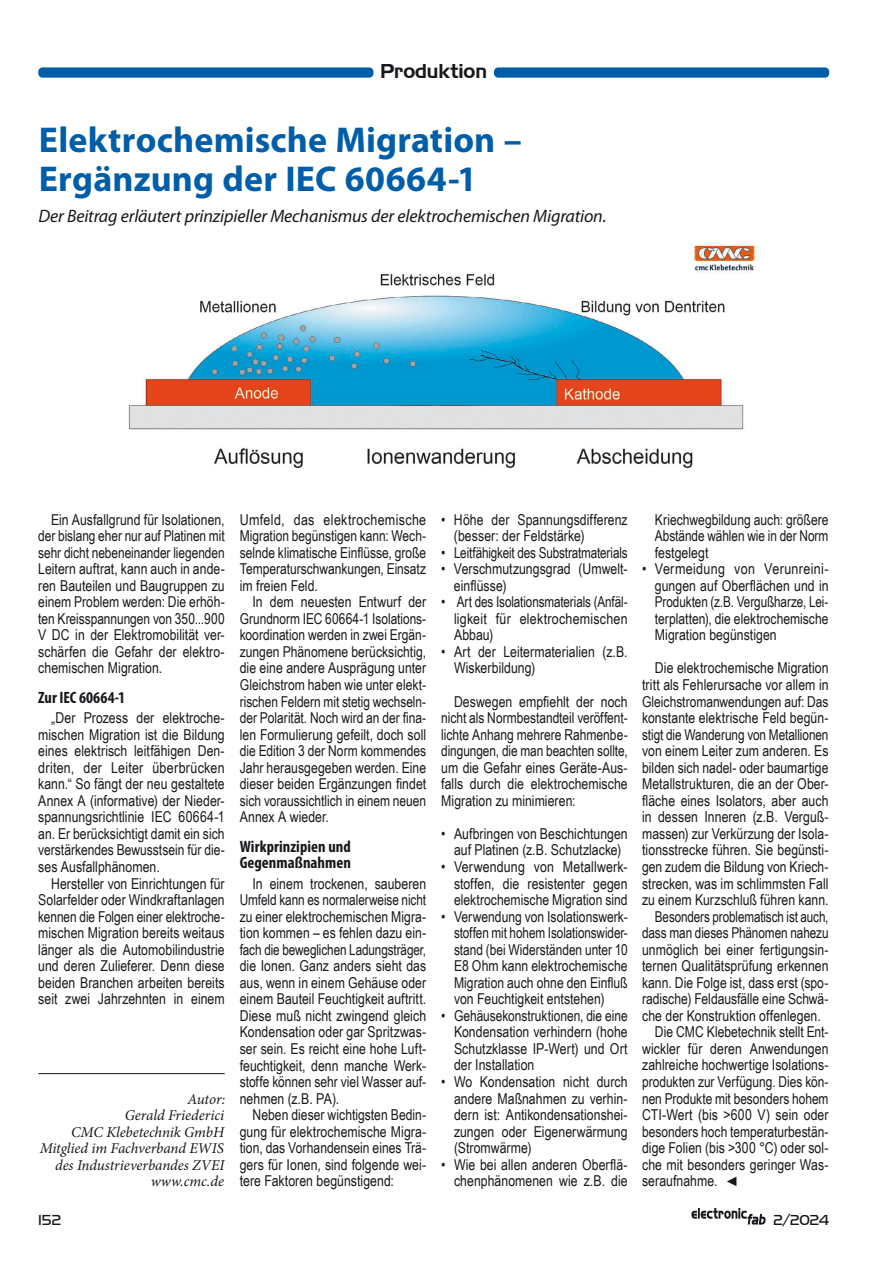
<style>
.page{position:relative;width:893px;height:1263px;background:#fff}
.page>*{position:absolute;margin:0;border:0;box-sizing:border-box;transform-origin:0 0}
.t1{font:700 36px/39.6px "Myriad Pro";letter-spacing:.005em;color:#005da8}
.t2{font:19.5px "Handel Gothic BT";letter-spacing:-.005em;color:#1a171c}
.t3{font:italic 18px "Myriad Pro";letter-spacing:-.01em;color:#1a171c}
.t4{font:700 condensed 16.5px/16.5px "Myriad Pro";letter-spacing:.005em;color:#1a171c}
.t5{font:15px/16.5px "Arial Narrow";color:#1a171c;text-align:justify}
.t6{font:italic 15px/16.5px "Minion Pro";letter-spacing:-.005em;color:#1a171c;text-align:right}
.t7{font:15px "Arial Narrow";color:#1a171c;scale:.96 1}
.t8{font:15px "Arial Narrow";color:#1a171c;scale:.95 1}
.t9{font:15px "Handel Got D Ligh";color:#1a171c}
.s1{font-family:"Arial";font-style:italic;font-size:13.5px}
</style>
<div class="page">
<svg style="left:691px;top:1208px;width:75px;height:17px"></svg>
<div style="left:38px;top:67px;width:335px;height:11px;background:#005da8;border-radius:4px"></div>
<div style="left:494px;top:67px;width:335px;height:11px;background:#005da8;border-radius:4px"></div>
<hr style="left:38px;top:1073px;width:187px;height:1px;background:#1a171c">
<img style="left:128px;top:244px;width:629px;height:225px">
<h2 class="t2" style="left:380px;top:59px;width:108px">Produktion</h2>
<h1 class="t1" style="left:39px;top:118px;width:484px">Elektrochemische Migration –<br>Ergänzung der IEC 60664-1</h1>
<p class="t3" style="left:38px;top:205px;width:570px">Der Beitrag erläutert prinzipieller Mechanismus der elektrochemischen Migration.</p>
<p class="t5" style="left:38px;top:510px;width:188px;text-indent:13px">Ein Ausfallgrund für Isolationen, der bislang eher nur auf Platinen mit sehr dicht nebeneinander liegenden Leitern auftrat, kann auch in ande&shy;ren Bauteilen und Baugruppen zu einem Problem werden: Die erhöh&shy;ten Kreisspannungen von 350...900<br>V DC in der Elektromobilität ver&shy;schärfen die Gefahr der elektro&shy;chemischen Migration.</p>
<p class="t4" style="left:38px;top:689px;width:88px">Zur IEC 60664-1</p>
<p class="t5" style="left:38px;top:709px;width:188px;text-indent:13px">„Der Prozess der elektroche&shy;mischen Migration ist die Bildung eines elektrisch leitfähigen Den&shy;driten, der Leiter überbrücken kann.“ So fängt der neu gestaltete Annex A (informative) der Nieder&shy;spannungsrichtlinie IEC 60664-1 an. Er berücksichtigt damit ein sich verstärkendes Bewusstsein für die&shy;ses Ausfallphänomen.</p>
<p class="t5" style="left:38px;top:874px;width:188px;text-indent:13px">Hersteller von Einrichtungen für Solarfelder oder Windkraftanlagen kennen die Folgen einer elektroche&shy;mischen Migration bereits weitaus länger als die Automobilindustrie und deren Zulieferer. Denn diese beiden Branchen arbeiten bereits seit zwei Jahrzehnten in einem</p>
<p class="t6" style="left:40px;top:1091px;width:187px">Autor:<br>Gerald Friederici<br>CMC Klebetechnik GmbH<br>Mitglied im Fachverband EWIS des Industrieverbandes ZVEI www.cmc.de</p>
<p class="t5" style="left:240px;top:510px;width:188px">Umfeld, das elektrochemische Migration begünstigen kann: Wech&shy;selnde klimatische Einflüsse, große Temperaturschwankungen, Einsatz im freien Feld.</p>
<p class="t5" style="left:240px;top:593px;width:188px;text-indent:13px">In dem neuesten Entwurf der Grundnorm IEC 60664-1 Isolations&shy;koordination werden in zwei Ergän&shy;zungen Phänomene berücksichtig, die eine andere Ausprägung unter Gleichstrom haben wie unter elekt&shy;rischen Feldern mit stetig wechseln&shy;der Polarität. Noch wird an der fina&shy;len Formulierung gefeilt, doch soll die Edition 3 der Norm kommendes Jahr herausgegeben werden. Eine dieser beiden Ergänzungen findet sich voraussichtlich in einem neuen Annex A wieder.</p>
<p class="t4" style="left:240px;top:837px;width:113px">Wirkprinzipien und<br>Gegenmaßnahmen</p>
<p class="t5" style="left:240px;top:874px;width:188px;text-indent:13px">In einem trockenen, sauberen Umfeld kann es normalerweise nicht zu einer elektrochemischen Migra&shy;tion kommen – es fehlen dazu ein&shy;fach die beweglichen Ladungsträger, die Ionen. Ganz anders sieht das aus, wenn in einem Gehäuse oder einem Bauteil Feuchtigkeit auftritt.<br>Diese muß nicht zwingend gleich Kondensation oder gar Spritzwas&shy;ser sein. Es reicht eine hohe Luft&shy;feuchtigkeit, denn manche Werk&shy;stoffe können sehr viel Wasser auf&shy;nehmen (z.B. PA).</p>
<p class="t5" style="left:240px;top:1106px;width:188px;text-indent:13px">Neben dieser wichtigsten Bedin&shy;gung für elektrochemische Migra&shy;tion, das Vorhandensein eines Trä&shy;gers für Ionen, sind folgende wei&shy;tere Faktoren begünstigend:</p>
<p class="t5" style="left:454px;top:510px;width:175px;text-indent:-13px">• Höhe der Spannungsdifferenz (besser: der Feldstärke)</p>
<p class="t5" style="left:441px;top:544px;width:188px">• Leitfähigkeit des Substratmaterials</p>
<p class="t5" style="left:454px;top:560px;width:175px;text-indent:-13px">• Verschmutzungsgrad (Umwelt&shy;einflüsse)</p>
<p class="t5" style="left:454px;top:593px;width:175px;text-indent:-13px">• Art des Isolationsmaterials (Anfäl&shy;ligkeit für elektrochemischen Abbau)</p>
<p class="t5" style="left:454px;top:643px;width:175px;text-indent:-13px">• Art der Leitermaterialien (z.B.<br>Wiskerbildung)</p>
<p class="t5" style="left:441px;top:692px;width:188px;text-indent:13px">Deswegen empfiehlt der noch nicht als Normbestandteil veröffent&shy;lichte Anhang mehrere Rahmenbe&shy;dingungen, die man beachten sollte, um die Gefahr eines Geräte-Aus&shy;falls durch die elektrochemische Migration zu minimieren:</p>
<p class="t5" style="left:441px;top:825px;width:188px;text-align:center">• Aufbringen von Beschichtungen auf Platinen (z.B. Schutzlacke)</p>
<p class="t5" style="left:454px;top:858px;width:175px;text-indent:-13px">• Verwendung von Metallwerk&shy;stoffen, die resistenter gegen elektrochemische Migration sind</p>
<p class="t5" style="left:454px;top:907px;width:175px;text-indent:-13px">• Verwendung von Isolationswerk&shy;stoffen mit hohem Isolationswider&shy;stand (bei Widerständen unter 10<br>E8 Ohm kann elektrochemische Migration auch ohne den Einfluß von Feuchtigkeit entstehen)</p>
<p class="t5" style="left:454px;top:1007px;width:175px;text-indent:-13px">• Gehäusekonstruktionen, die eine Kondensation verhindern (hohe Schutzklasse IP-Wert) und Ort der Installation</p>
<p class="t5" style="left:454px;top:1073px;width:175px;text-indent:-13px">• Wo Kondensation nicht durch andere Maßnahmen zu verhin&shy;dern ist: Antikondensationshei&shy;zungen oder Eigenerwärmung (Stromwärme)</p>
<p class="t5" style="left:441px;top:1156px;width:188px;text-align:right">• Wie bei allen anderen Oberflä&shy;chenphänomenen wie z.B. die</p>
<p class="t5" style="left:655px;top:510px;width:175px">Kriechwegbildung auch: größere Abstände wählen wie in der Norm festgelegt</p>
<p class="t5" style="left:655px;top:560px;width:175px;text-indent:-13px">• Vermeidung von Verunreini&shy;gungen auf Oberflächen und in Produkten (z.B. Vergußharze, Lei&shy;terplatten), die elektrochemische Migration begünstigen</p>
<p class="t5" style="left:655px;top:659px;width:175px">Die elektrochemische Migration</p>
<p class="t5" style="left:642px;top:676px;width:188px">tritt als Fehlerursache vor allem in</p>
<p class="t5" style="left:642px;top:692px;width:188px">Gleichstromanwendungen auf: Das</p>
<p class="t5" style="left:642px;top:709px;width:188px">konstante elektrische Feld begün-</p>
<p class="t7" style="left:642px;top:723px;width:196px">stigt die Wanderung von Metallionen</p>
<p class="t5" style="left:642px;top:742px;width:188px">von einem Leiter zum anderen. Es</p>
<p class="t5" style="left:642px;top:759px;width:188px">bilden sich nadel- oder baumartige</p>
<p class="t5" style="left:642px;top:775px;width:188px">Metallstrukturen, die an der Ober-</p>
<p class="t5" style="left:642px;top:792px;width:188px">fläche eines Isolators, aber auch</p>
<p class="t5" style="left:642px;top:808px;width:188px">in dessen Inneren (z.B. Verguß-</p>
<p class="t5" style="left:642px;top:825px;width:188px">massen) zur Verkürzung der Isola-</p>
<p class="t5" style="left:642px;top:841px;width:188px">tionsstrecke führen. Sie begünsti-</p>
<p class="t5" style="left:642px;top:858px;width:188px">gen zudem die Bildung von Kriech-</p>
<p class="t5" style="left:642px;top:874px;width:188px">strecken, was im schlimmsten Fall</p>
<p class="t5" style="left:642px;top:891px;width:188px">zu einem Kurzschluß führen kann.</p>
<p class="t8" style="left:655px;top:905px;width:184px">Besonders problematisch ist auch,</p>
<p class="t7" style="left:642px;top:922px;width:196px">dass man dieses Phänomen nahezu</p>
<p class="t5" style="left:642px;top:940px;width:188px">unmöglich bei einer fertigungsin-</p>
<p class="t5" style="left:642px;top:957px;width:188px">ternen Qualitätsprüfung erkennen</p>
<p class="t5" style="left:642px;top:974px;width:188px">kann. Die Folge ist, dass erst (spo-</p>
<p class="t5" style="left:642px;top:990px;width:188px">radische) Feldausfälle eine Schwä-</p>
<p class="t5" style="left:642px;top:1007px;width:180px">che der Konstruktion offenlegen.</p>
<p class="t5" style="left:655px;top:1023px;width:175px">Die CMC Klebetechnik stellt Ent-</p>
<p class="t5" style="left:642px;top:1040px;width:188px">wickler für deren Anwendungen</p>
<p class="t5" style="left:642px;top:1056px;width:188px">zahlreiche hochwertige Isolations-</p>
<p class="t5" style="left:642px;top:1073px;width:188px">produkten zur Verfügung. Dies kön-</p>
<p class="t5" style="left:642px;top:1089px;width:188px">nen Produkte mit besonders hohem</p>
<p class="t5" style="left:642px;top:1106px;width:188px">CTI-Wert (bis &gt;600 V) sein oder</p>
<p class="t5" style="left:642px;top:1122px;width:188px">besonders hoch temperaturbestän-</p>
<p class="t5" style="left:642px;top:1139px;width:188px">dige Folien (bis &gt;300 °C) oder sol-</p>
<p class="t5" style="left:642px;top:1155px;width:188px">che mit besonders geringer Was-</p>
<p class="t5" style="left:642px;top:1172px;width:98px">seraufnahme. <span class="s1">◄</span></p>
<p class="t9" style="left:38px;top:1211px;width:24px">152</p>
<p class="t9" style="left:774px;top:1211px;width:57px">2/2024</p>
</div>
